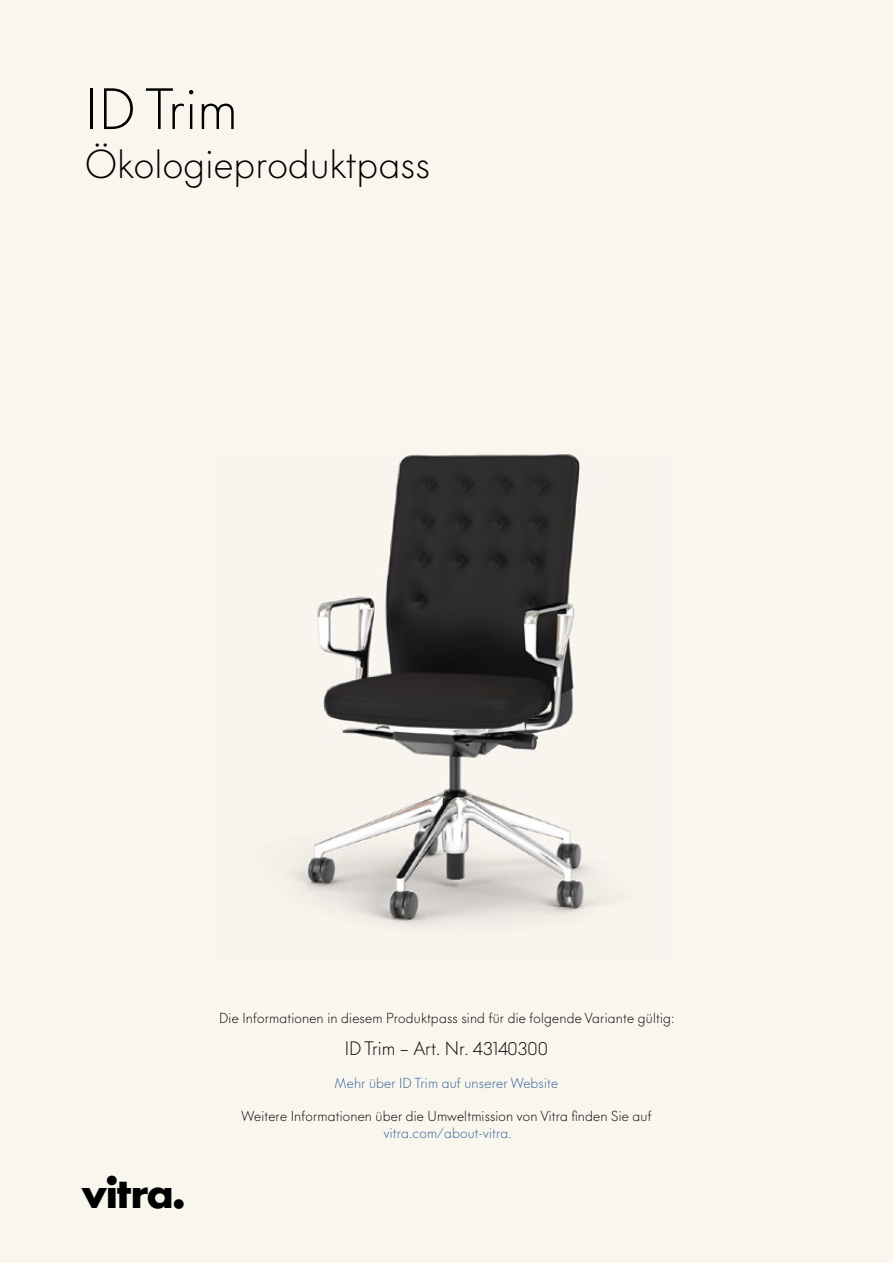
<style>
.page{position:relative;width:893px;height:1263px;background:#f9f6ee}
.page>*{position:absolute;margin:0;border:0;box-sizing:border-box;transform-origin:0 0}
.t1{font:300 54px "V Futura";letter-spacing:.005em;color:#000}
.t2{font:39px "V Futura";color:#000}
.t3{font:300 37.5px "V Futura";letter-spacing:.005em;color:#000}
.t4{font:300 18px "V Futura";letter-spacing:.01em;color:#000}
.t5{font:300 13.5px "V Futura";letter-spacing:.015em;color:#000}
.t6{font:300 13.5px "V Futura";letter-spacing:.015em;color:#325e95}
</style>
<div class="page">
<img style="left:287px;top:454px;width:325px;height:474px">
<img style="left:307px;top:454px;width:262px;height:466px">
<h1 class="t1" style="left:85px;top:77px;width:154px">ID Trim</h1>
<h3 class="t3" style="left:85px;top:141px;width:346px">Ökologieproduktpass</h3>
<h2 class="t2" style="left:81px;top:1170px;width:104px">v</h2>
<p class="t5" style="left:219px;top:1009px;width:457px">Die Informationen in diesem Produktpass sind für die folgende Variante gültig:</p>
<h3 class="t4" style="left:345px;top:1038px;width:204px">ID Trim – Art. Nr. 43140300</h3>
<p class="t6" style="left:335px;top:1075px;width:225px">Mehr über ID Trim auf unserer Website</p>
<p class="t5" style="left:241px;top:1108px;width:412px">Weitere Informationen über die Umweltmission von Vitra finden Sie auf</p>
<p class="t6" style="left:384px;top:1125px;width:130px">vitra.com/about-vitra.</p>
</div>
